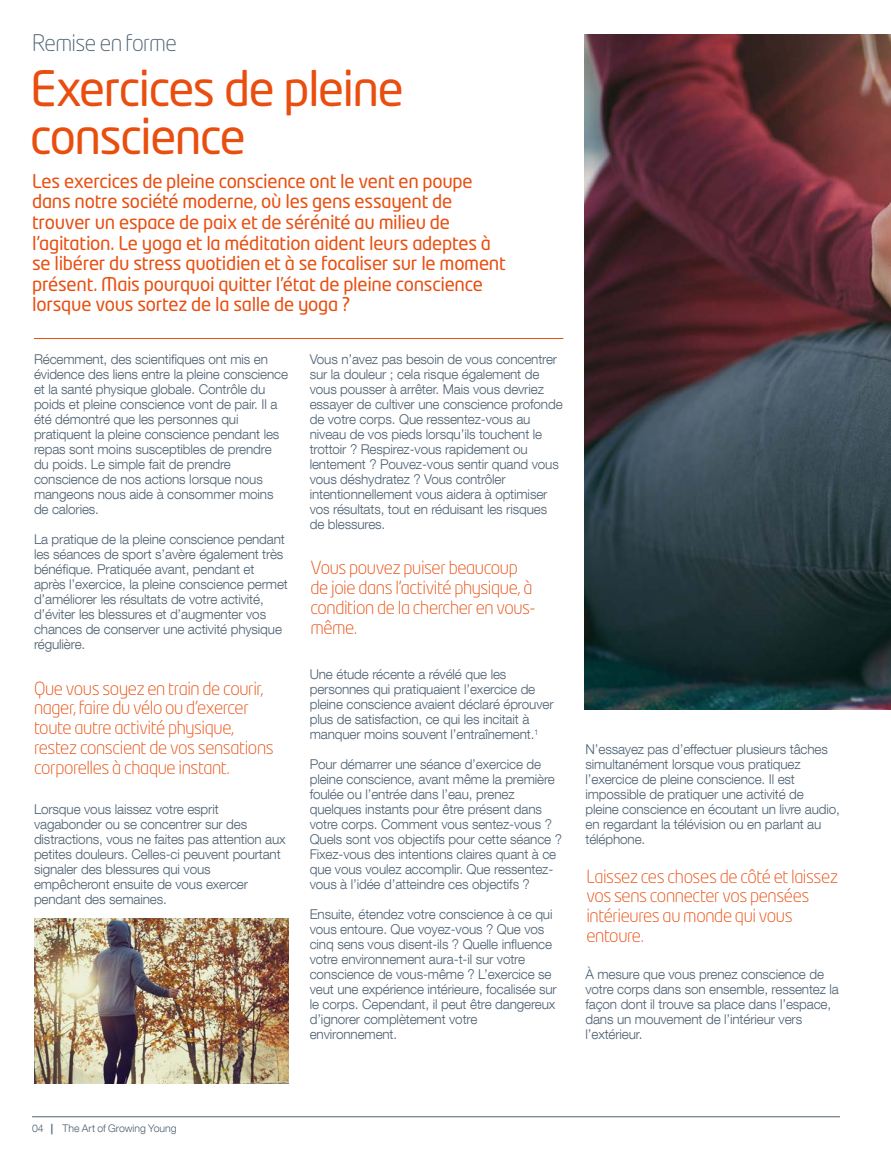
<style>
.page{position:relative;width:891px;height:1161px;background:#fff}
.page>*{position:absolute;margin:0;border:0;box-sizing:border-box;transform-origin:0 0}
.t1{font:48px/48px "Neo Tech Pro";letter-spacing:-.035em;color:#e94e0f}
.t2{font:300 22.5px "Neo Tech Pro";letter-spacing:-.03em;color:#4d6172}
.t3{font:18.75px/20.7px "Neo Tech Pro";letter-spacing:-.015em;color:#e94e0f}
.t4{font:300 18px/19.8px "Neo Tech Pro";letter-spacing:-.025em;color:#e94e0f}
.t5{font:300 13.5px/15px "Helvetica Neue LT Com";letter-spacing:-.01em;color:#4d6172}
.t6{font:300 10.5px "Helvetica Neue LT Com";color:#4d6172}
.s1{font-weight:700}
</style>
<div class="page">
<img style="left:585px;top:34px;width:306px;height:675px">
<hr style="left:34px;top:338px;width:529px;height:1px;background:#e94e0f">
<hr style="left:32px;top:1116px;width:808px;height:1px;background:#4d6172">
<img style="left:35px;top:918px;width:254px;height:166px">
<h2 class="t2" style="left:32px;top:30px;width:147px">Remise en forme</h2>
<h1 class="t1" style="left:30px;top:63px;width:375px">Exercices de pleine conscience</h1>
<p class="t3" style="left:32px;top:170px;width:475px">Les exercices de pleine conscience ont le vent en poupe dans notre société moderne, où les gens essayent de trouver un espace de paix et de sérénité au milieu de l’agitation. Le yoga et la méditation aident leurs adeptes à se libérer du stress quotidien et à se focaliser sur le moment présent. Mais pourquoi quitter l’état de pleine conscience lorsque vous sortez de la salle de yoga ?</p>
<p class="t5" style="left:34px;top:351px;width:256px">Récemment, des scientifiques ont mis en évidence des liens entre la pleine conscience et la santé physique globale. Contrôle du poids et pleine conscience vont de pair. Il a été démontré que les personnes qui pratiquent la pleine conscience pendant les repas sont moins susceptibles de prendre du poids. Le simple fait de prendre conscience de nos actions lorsque nous mangeons nous aide à consommer moins de calories.</p>
<p class="t5" style="left:34px;top:531px;width:255px">La pratique de la pleine conscience pendant les séances de sport s’avère également très bénéfique. Pratiquée avant, pendant et après l’exercice, la pleine conscience permet d’améliorer les résultats de votre activité, d’éviter les blessures et d’augmenter vos chances de conserver une activité physique régulière.</p>
<h3 class="t4" style="left:34px;top:678px;width:241px">Que vous soyez en train de courir, nager, faire du vélo ou d’exercer toute autre activité physique, restez conscient de vos sensations corporelles à chaque instant.</h3>
<p class="t5" style="left:34px;top:801px;width:253px">Lorsque vous laissez votre esprit vagabonder ou se concentrer sur des distractions, vous ne faites pas attention aux petites douleurs. Celles-ci peuvent pourtant signaler des blessures qui vous empêcheront ensuite de vous exercer pendant des semaines.</p>
<p class="t5" style="left:310px;top:351px;width:254px">Vous n’avez pas besoin de vous concentrer sur la douleur ; cela risque également de vous pousser à arrêter. Mais vous devriez essayer de cultiver une conscience profonde de votre corps. Que ressentez-vous au niveau de vos pieds lorsqu’ils touchent le trottoir ? Respirez-vous rapidement ou lentement ? Pouvez-vous sentir quand vous vous déshydratez ? Vous contrôler intentionnellement vous aidera à optimiser vos résultats, tout en réduisant les risques de blessures.</p>
<h3 class="t4" style="left:310px;top:558px;width:227px">Vous pouvez puiser beaucoup de joie dans l’activité physique, à condition de la chercher en vous&shy;même.</h3>
<p class="t5" style="left:310px;top:666px;width:245px">Une étude récente a révélé que les personnes qui pratiquaient l’exercice de pleine conscience avaient déclaré éprouver plus de satisfaction, ce qui les incitait à manquer moins souvent l’entraînement.<sup>1</sup></p>
<p class="t5" style="left:310px;top:756px;width:254px">Pour démarrer une séance d’exercice de pleine conscience, avant même la première foulée ou l’entrée dans l’eau, prenez quelques instants pour être présent dans votre corps. Comment vous sentez-vous ?<br>Quels sont vos objectifs pour cette séance ?<br>Fixez-vous des intentions claires quant à ce que vous voulez accomplir. Que ressentez&shy;vous à l’idée d’atteindre ces objectifs ?</p>
<p class="t5" style="left:310px;top:906px;width:249px">Ensuite, étendez votre conscience à ce qui vous entoure. Que voyez-vous ? Que vos cinq sens vous disent-ils ? Quelle influence votre environnement aura-t-il sur votre conscience de vous-même ? L’exercice se veut une expérience intérieure, focalisée sur le corps. Cependant, il peut être dangereux d’ignorer complètement votre environnement.</p>
<p class="t5" style="left:585px;top:741px;width:256px">N’essayez pas d’effectuer plusieurs tâches simultanément lorsque vous pratiquez l’exercice de pleine conscience. Il est impossible de pratiquer une activité de pleine conscience en écoutant un livre audio, en regardant la télévision ou en parlant au téléphone.</p>
<h3 class="t4" style="left:586px;top:866px;width:253px">Laissez ces choses de côté et laissez vos sens connecter vos pensées intérieures au monde qui vous entoure.</h3>
<p class="t5" style="left:585px;top:966px;width:255px">À mesure que vous prenez conscience de votre corps dans son ensemble, ressentez la façon dont il trouve sa place dans l’espace, dans un mouvement de l’intérieur vers l’extérieur.</p>
<p class="t6" style="left:32px;top:1122px;width:13px">04</p>
<p class="t6" style="left:51px;top:1122px;width:127px"><span class="s1">|</span> The Art of Growing Young</p>
</div>
